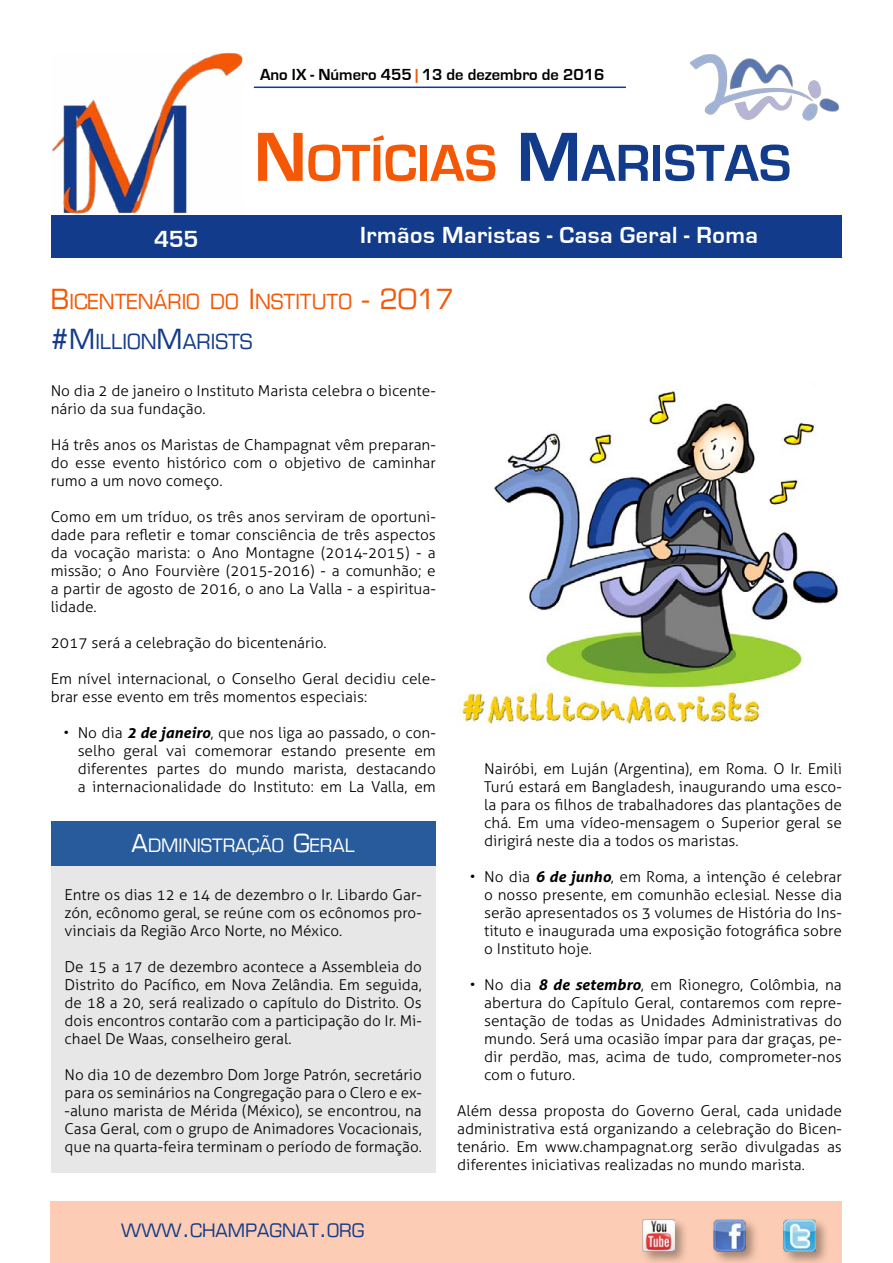
<style>
.page{position:relative;width:893px;height:1263px;background:#fff}
.page>*{position:absolute;margin:0;border:0;box-sizing:border-box;transform-origin:0 0}
.t1{font:700 54px "Eurostile";color:#f45706}
.t2{font:700 24px "Eurostile";letter-spacing:.02em;color:#fff}
.t3{font:20.25px/39.8px "Eurostile";color:#f45706}
.t4{font:18px "Eurostile";color:#123b8b}
.t5{font:18px "Eurostile";color:#fff}
.t6{font:700 16.5px "Eurostile";color:#000}
.t7{font:300 15px/18px "Aller";color:#000;text-align:justify}
.s1{color:#f45706}
.s2{font-size:72px}
.s3{font-size:72px;color:#123b8b}
.s4{color:#123b8b}
.s5{font-size:27px}
.s6{font-size:27px;color:#123b8b}
.s7{font-weight:700;font-style:italic}
.s8{font-size:24px}
</style>
<div class="page">
<div style="left:51px;top:215px;width:791px;height:43px;background:#123b8b"></div>
<div style="left:50px;top:1201px;width:792px;height:62px;background:#fccdb4"></div>
<div style="left:710px;top:1216px;width:49px;height:47px;background:#000;opacity:.35"></div>
<img style="left:713px;top:1219px;width:32px;height:32px">
<div style="left:781px;top:1216px;width:49px;height:47px;background:#000;opacity:.35"></div>
<img style="left:784px;top:1219px;width:32px;height:32px">
<hr style="left:254px;top:87px;width:372px;height:1px;background:#123b8b">
<div style="left:640px;top:1216px;width:48px;height:47px;background:#000;opacity:.35"></div>
<img style="left:642px;top:1219px;width:33px;height:32px">
<img style="left:52px;top:52px;width:191px;height:162px">
<img style="left:690px;top:54px;width:149px;height:67px">
<div style="left:51px;top:865px;width:385px;height:307px;background:#e7e7e7"></div>
<div style="left:51px;top:821px;width:385px;height:44px;background:#275b9b"></div>
<img style="left:459px;top:390px;width:382px;height:338px">
<p class="t6" style="left:260px;top:66px;width:346px">Ano IX - Número 455 <span class="s1">|</span> 13 de dezembro de 2016</p>
<h1 class="t1" style="left:254px;top:134px;width:539px"><span class="s2">N</span>OTÍCIAS <span class="s3">M</span><span class="s4">ARISTAS</span></h1>
<h2 class="t2" style="left:154px;top:226px;width:46px">455</h2>
<h2 class="t2" style="left:360px;top:222px;width:399px">Irmãos Maristas - Casa Geral - Roma</h2>
<h3 class="t3" style="left:51px;top:282px;width:405px"><span class="s5">B</span>ICENTENÁRIO DO <span class="s5">I</span>NSTITUTO <span class="s5">- 2017 </span><span class="s6">#M</span><span class="s4">ILLION</span><span class="s6">M</span><span class="s4">ARISTS</span></h3>
<p class="t7" style="left:51px;top:382px;width:387px">No dia 2 de janeiro o Instituto Marista celebra o bicente&shy;nário da sua fundação.</p>
<p class="t7" style="left:51px;top:436px;width:387px">Há três anos os Maristas de Champagnat vêm preparan&shy;do esse evento histórico com o objetivo de caminhar rumo a um novo começo.</p>
<p class="t7" style="left:51px;top:508px;width:387px">Como em um tríduo, os três anos serviram de oportuni&shy;dade para refletir e tomar consciência de três aspectos da vocação marista: o Ano Montagne (2014-2015) - a missão; o Ano Fourvière (2015-2016) - a comunhão; e a partir de agosto de 2016, o ano La Valla - a espiritua&shy;lidade.</p>
<p class="t7" style="left:51px;top:634px;width:277px">2017 será a celebração do bicentenário.</p>
<p class="t7" style="left:51px;top:670px;width:387px">Em nível internacional, o Conselho Geral decidiu cele&shy;brar esse evento em três momentos especiais:</p>
<p class="t7" style="left:78px;top:724px;width:360px;text-indent:-14px">• No dia <span class="s7">2 de janeiro</span>, que nos liga ao passado, o con&shy;selho geral vai comemorar estando presente em diferentes partes do mundo marista, destacando a internacionalidade do Instituto: em La Valla, em</p>
<p class="t5" style="left:132px;top:834px;width:225px"><span class="s8">A</span>DMINISTRAÇÃO <span class="s8">G</span>ERAL</p>
<p class="t7" style="left:65px;top:886px;width:359px">Entre os dias 12 e 14 de dezembro o Ir. Libardo Gar&shy;zón, ecônomo geral, se reúne com os ecônomos pro&shy;vinciais da Região Arco Norte, no México.</p>
<p class="t7" style="left:65px;top:958px;width:359px">De 15 a 17 de dezembro acontece a Assembleia do Distrito do Pacífico, em Nova Zelândia. Em seguida, de 18 a 20, será realizado o capítulo do Distrito. Os dois encontros contarão com a participação do Ir. Mi&shy;chael De Waas, conselheiro geral.</p>
<p class="t7" style="left:65px;top:1066px;width:359px">No dia 10 de dezembro Dom Jorge Patrón, secretário para os seminários na Congregação para o Clero e ex--aluno marista de Mérida (México), se encontrou, na Casa Geral, com o grupo de Animadores Vocacionais, que na quarta-feira terminam o período de formação.</p>
<p class="t4" style="left:121px;top:1219px;width:245px">WWW<span class="s8">.</span>CHAMPAGNAT<span class="s8">.</span>ORG</p>
<p class="t7" style="left:484px;top:760px;width:359px">Nairóbi, em Luján (Argentina), em Roma. O Ir. Emili Turú estará em Bangladesh, inaugurando uma esco&shy;la para os filhos de trabalhadores das plantações de chá. Em uma vídeo-mensagem o Superior geral se dirigirá neste dia a todos os maristas.</p>
<p class="t7" style="left:484px;top:868px;width:359px;text-indent:-14px">• No dia <span class="s7">6 de junho</span>, em Roma, a intenção é celebrar o nosso presente, em comunhão eclesial. Nesse dia serão apresentados os 3 volumes de História do Ins&shy;tituto e inaugurada uma exposição fotográfica sobre o Instituto hoje.</p>
<p class="t7" style="left:484px;top:976px;width:359px;text-indent:-14px">• No dia <span class="s7">8 de setembro</span>, em Rionegro, Colômbia, na abertura do Capítulo Geral, contaremos com repre&shy;sentação de todas as Unidades Administrativas do mundo. Será uma ocasião ímpar para dar graças, pe&shy;dir perdão, mas, acima de tudo, comprometer-nos com o futuro.</p>
<p class="t7" style="left:457px;top:1102px;width:386px">Além dessa proposta do Governo Geral, cada unidade administrativa está organizando a celebração do Bicen&shy;tenário. Em www.champagnat.org serão divulgadas as diferentes iniciativas realizadas no mundo marista.</p>
</div>
